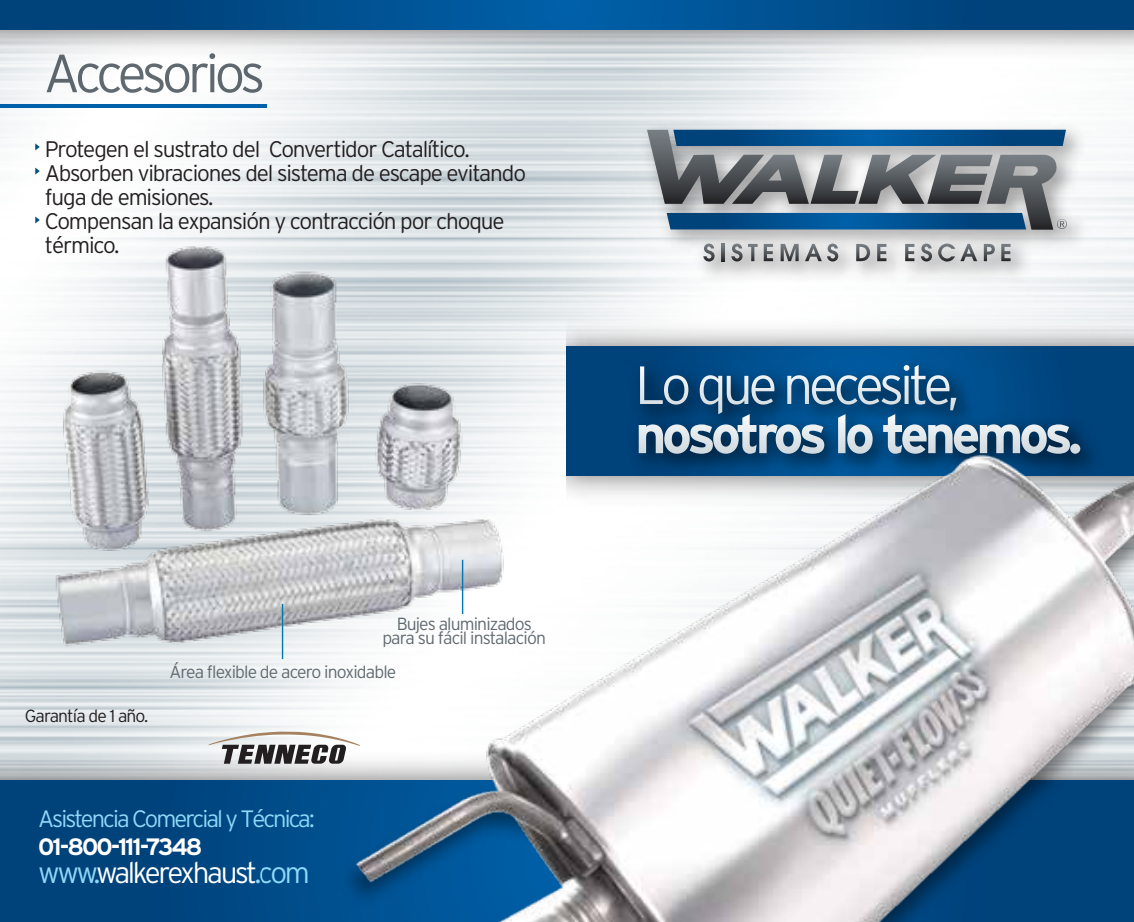
<style>
.page{position:relative;width:1134px;height:922px;background:#fff}
.page>*{position:absolute;margin:0;border:0;box-sizing:border-box;transform-origin:0 0}
.t1{font:300 53.5px "Interstate";letter-spacing:-.09em;color:#606a70}
.t2{font:300 29.5px "Interstate";letter-spacing:-.08em;color:#fff}
.t3{font:300 23.75px "Interstate";letter-spacing:-.08em;color:#8ed8f8}
.t4{font:700 23.75px "Interstate";letter-spacing:-.08em;color:#fff}
.t5{font:300 22.5px/24px "Interstate";letter-spacing:-.05em;color:#231f20}
.t6{font:300 17.5px/14px "Interstate";letter-spacing:-.05em;color:#606a70;text-align:center}
.t7{font:300 17.5px "Interstate";letter-spacing:-.05em;color:#231f20}
.s1{color:#8ed8f8}
</style>
<div class="page">
<img style="left:0;top:69px;width:1134px;height:672px">
<img style="left:0;top:29px;width:1134px;height:40px">
<svg style="left:0;top:0;width:1134px;height:29px;background:#004d8b"></svg>
<hr style="left:0;top:105px;width:267px;height:3px;background:#0060a9">
<img style="left:0;top:741px;width:262px;height:38px">
<div style="left:0;top:779px;width:1134px;height:142px;background:#00427a"></div>
<img style="left:567px;top:309px;width:567px;height:37px">
<svg style="left:567px;top:346px;width:567px;height:96px;background:#00447d"></svg>
<img style="left:624px;top:350px;width:365px;height:48px">
<div style="left:624px;top:398px;width:487px;height:44px;background:#00427a"></div>
<svg style="left:640px;top:365px;width:430px;height:77px;background:#296391"></svg>
<img style="left:631px;top:114px;width:468px;height:180px">
<svg style="left:703px;top:243px;width:11px;height:18px"></svg>
<svg style="left:721px;top:244px;width:4px;height:17px"></svg>
<svg style="left:731px;top:243px;width:11px;height:18px"></svg>
<svg style="left:748px;top:244px;width:10px;height:17px"></svg>
<svg style="left:764px;top:244px;width:9px;height:17px"></svg>
<svg style="left:781px;top:244px;width:18px;height:17px"></svg>
<svg style="left:805px;top:243px;width:33px;height:18px"></svg>
<svg style="left:856px;top:244px;width:14px;height:17px"></svg>
<svg style="left:877px;top:244px;width:9px;height:17px"></svg>
<svg style="left:905px;top:244px;width:9px;height:17px"></svg>
<svg style="left:921px;top:243px;width:11px;height:18px"></svg>
<svg style="left:938px;top:243px;width:39px;height:18px"></svg>
<svg style="left:984px;top:244px;width:11px;height:17px"></svg>
<svg style="left:1001px;top:244px;width:9px;height:17px"></svg>
<svg style="left:647px;top:130px;width:420px;height:100px;background:#667e92"></svg>
<img style="left:752px;top:419px;width:382px;height:23px">
<img style="left:50px;top:238px;width:458px;height:414px">
<hr style="left:282px;top:603px;width:1px;height:56px;background:#0079aa">
<svg style="left:35px;top:143px;width:5px;height:7px"></svg>
<svg style="left:35px;top:167px;width:5px;height:7px"></svg>
<svg style="left:35px;top:216px;width:5px;height:7px"></svg>
<img style="left:262px;top:711px;width:93px;height:210px">
<img style="left:355px;top:442px;width:779px;height:479px">
<svg style="left:209px;top:731px;width:151px;height:32px"></svg>
<h1 class="t1" style="left:44px;top:43px;width:223px">Accesorios</h1>
<p class="t5" style="left:45px;top:136px;width:483px">Protegen el sustrato del Convertidor Catalítico.<br>Absorben vibraciones del sistema de escape evitando fuga de emisiones.<br>Compensan la expansión y contracción por choque térmico.</p>
<p class="t7" style="left:25px;top:705px;width:125px">Garantía de 1 año.</p>
<p class="t6" style="left:382px;top:617px;width:165px">Bujes aluminizados para su fácil instalación</p>
<p class="t6" style="left:169px;top:664px;width:228px">Área flexible de acero inoxidable</p>
<p class="t3" style="left:38px;top:804px;width:278px">Asistencia Comercial y Técnica:</p>
<p class="t4" style="left:38px;top:833px;width:166px">01-800-111-7348</p>
<h2 class="t2" style="left:38px;top:855px;width:273px"><span class="s1">www.</span>walkerexhaust<span class="s1">.com</span></h2>
</div>
